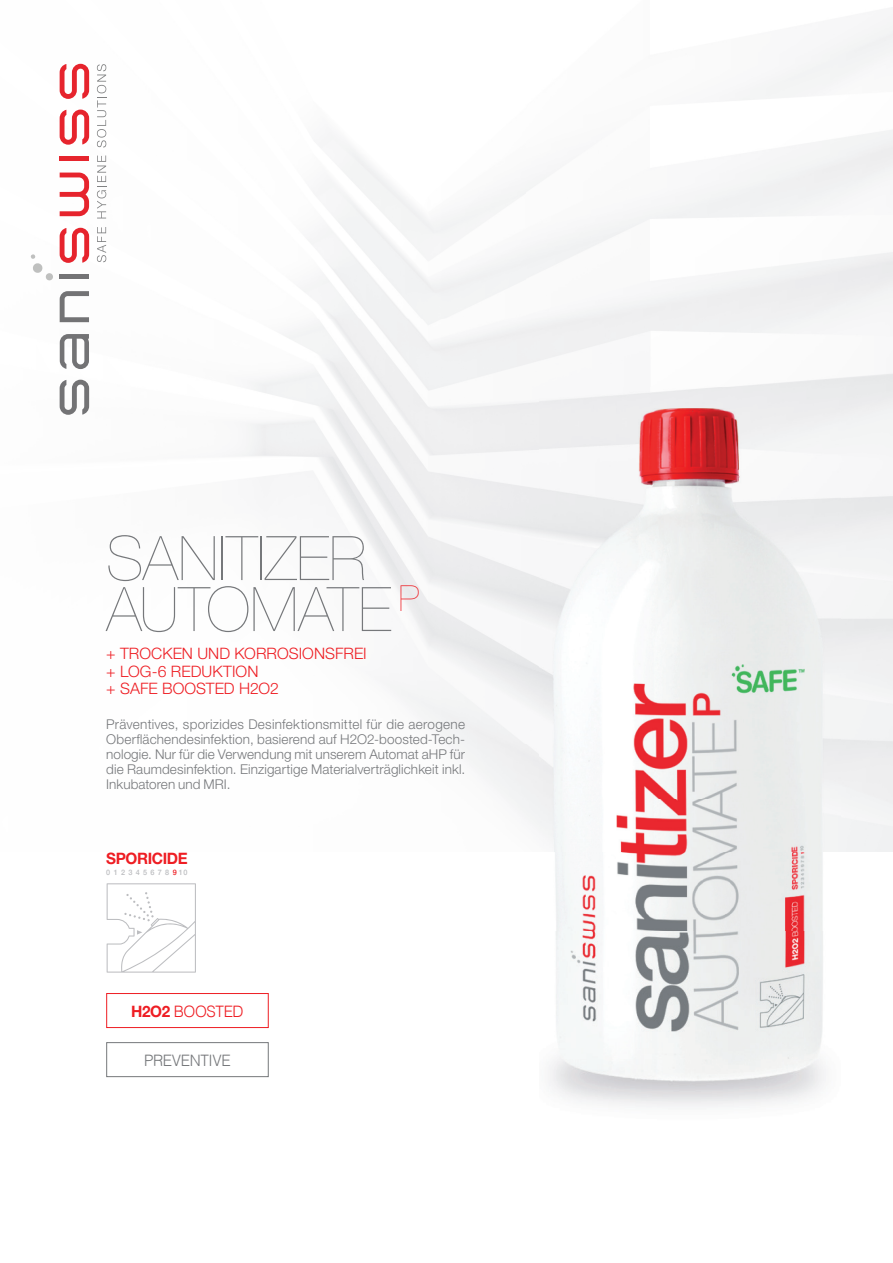
<style>
.page{position:relative;width:893px;height:1263px;background:#fff}
.page>*{position:absolute;margin:0;border:0;box-sizing:border-box;transform-origin:0 0}
.t1{font:200 61.5px/51px "Helvetica Neue";color:#76787b}
.t2{font:300 15.75px/17.2px "Helvetica Neue";color:#ee1d23}
.t3{font:300 15.75px "Helvetica";letter-spacing:-.025em;color:#ee1d23}
.t4{font:300 15.75px "Helvetica";letter-spacing:-.025em;color:#76787b}
.t5{font:700 15.75px "Helvetica Neue LT Std";letter-spacing:-.025em;color:#ee1d23}
.t6{font:300 13.5px/15px "Helvetica Neue";letter-spacing:.005em;color:#76787b;text-align:justify}
.t7{font:500 7.5px "Helvetica Neue";color:#bcbdc0}
.s1{color:#ee1d23}
.s2{font-family:"Helvetica Neue LT Std";font-weight:700}
</style>
<div class="page">
<svg style="left:97px;top:227px;width:9px;height:35px"></svg>
<svg style="left:97px;top:155px;width:9px;height:63px"></svg>
<svg style="left:97px;top:64px;width:9px;height:83px"></svg>
<svg style="left:31px;top:254px;width:22px;height:27px"></svg>
<svg style="left:60px;top:291px;width:29px;height:31px"></svg>
<div style="left:60px;top:274px;width:29px;height:5px;background:#737375"></div>
<svg style="left:60px;top:334px;width:29px;height:35px"></svg>
<svg style="left:60px;top:380px;width:29px;height:35px"></svg>
<div style="left:60px;top:156px;width:29px;height:5px;background:#e6242d"></div>
<svg style="left:60px;top:173px;width:29px;height:43px"></svg>
<svg style="left:60px;top:228px;width:29px;height:35px"></svg>
<svg style="left:60px;top:110px;width:29px;height:35px"></svg>
<svg style="left:60px;top:64px;width:29px;height:35px"></svg>
<div style="left:106px;top:993px;width:163px;height:35px;border:1px solid #ee1d23"></div>
<div style="left:106px;top:1042px;width:163px;height:35px;border:1px solid #76787b"></div>
<svg style="left:107px;top:883px;width:89px;height:89px"></svg>
<img style="left:539px;top:388px;width:301px;height:719px">
<h1 class="t1" style="left:106px;top:532px;width:315px">SANITIZER<br>AUTOMATE <sup>P</sup></h1>
<p class="t2" style="left:106px;top:645px;width:262px">+ TROCKEN UND KORROSIONSFREI + LOG-6 REDUKTION<br>+ SAFE BOOSTED H2O2</p>
<p class="t6" style="left:106px;top:717px;width:360px">Präventives, sporizides Desinfektionsmittel für die aerogene Oberflächendesinfektion, basierend auf H2O2-boosted-Tech&shy;nologie. Nur für die Verwendung mit unserem Automat aHP für die Raumdesinfektion. Einzigartige Materialverträglichkeit inkl.<br>Inkubatoren und MRI.</p>
<p class="t5" style="left:106px;top:848px;width:83px">SPORICIDE</p>
<p class="t7" style="left:106px;top:866px;width:83px">0 1 2 3 4 5 6 7 8 <span class="s1">9</span> 10</p>
<p class="t3" style="left:131px;top:997px;width:114px"><span class="s2">H2O2</span> BOOSTED</p>
<p class="t4" style="left:144px;top:1046px;width:88px">PREVENTIVE</p>
</div>
